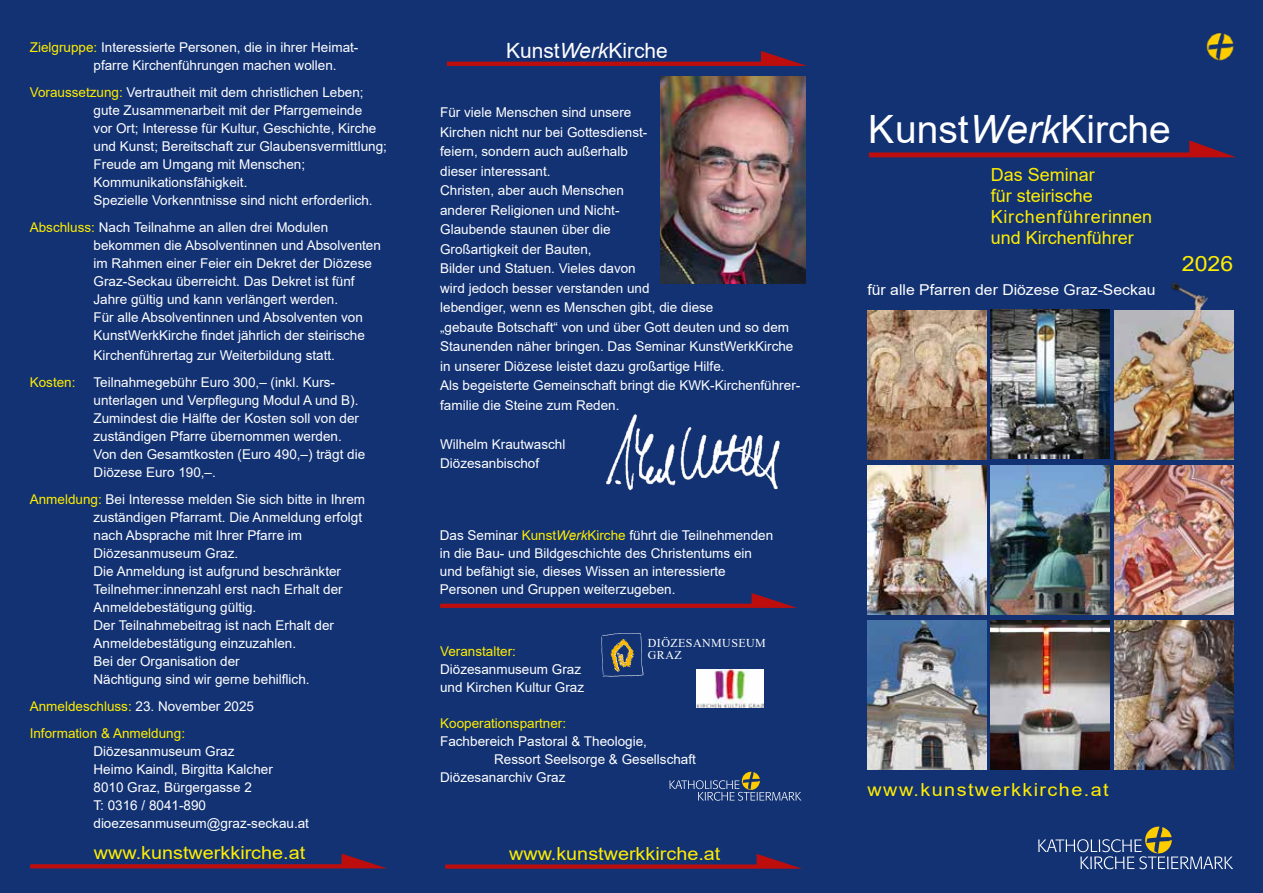
<style>
.page{position:relative;width:1263px;height:893px;background:#123274}
.page>*{position:absolute;margin:0;border:0;box-sizing:border-box;transform-origin:0 0}
.t1{font:39px "Arial";color:#fff}
.t2{font:21px "Arial";color:#fff}
.t3{font:21px "Arial";color:#ffed00;scale:1.1 1}
.t4{font:18px/21px "Arial";color:#ffed00}
.t5{font:18px "Arial";color:#ffed00;scale:1.1 1}
.t6{font:18px "Arial";letter-spacing:.07em;color:#ffed00;scale:1.1 1}
.t7{font:15px "Arial";color:#fff;scale:1.05 1}
.t8{font:13.5px/18px "Arial";color:#fff}
.t9{font:13.5px/27px "Arial";color:#ffed00}
.t10{font:12px/12px "Times New Roman";letter-spacing:.035em;color:#fff}
.s1{color:#ffed00}
.s2{color:#fff}
.s3{font-style:italic}
.s4{font-style:italic;color:#ffed00}
</style>
<div class="page">
<svg style="left:447px;top:51px;width:360px;height:15px;background:#472653"></svg>
<img style="left:867px;top:310px;width:119px;height:149px">
<img style="left:991px;top:621px;width:119px;height:149px">
<img style="left:867px;top:621px;width:119px;height:149px">
<img style="left:1114px;top:466px;width:119px;height:148px">
<img style="left:1114px;top:621px;width:119px;height:149px">
<img style="left:867px;top:466px;width:119px;height:148px">
<img style="left:991px;top:310px;width:119px;height:148px">
<img style="left:697px;top:670px;width:67px;height:38px">
<svg style="left:30px;top:854px;width:357px;height:14px;background:#452755"></svg>
<svg style="left:869px;top:140px;width:367px;height:17px;background:#442755"></svg>
<img style="left:601px;top:633px;width:43px;height:43px">
<img style="left:610px;top:638px;width:14px;height:26px">
<img style="left:661px;top:76px;width:144px;height:207px">
<img style="left:991px;top:465px;width:119px;height:150px">
<img style="left:1201px;top:28px;width:34px;height:40px">
<svg style="left:669px;top:772px;width:132px;height:29px;background:#334c7c"></svg>
<svg style="left:1038px;top:827px;width:195px;height:42px;background:#344d7c"></svg>
<svg style="left:445px;top:854px;width:357px;height:15px;background:#462654"></svg>
<img style="left:1114px;top:280px;width:119px;height:179px">
<svg style="left:440px;top:593px;width:357px;height:15px;background:#462654"></svg>
<img style="left:588px;top:402px;width:217px;height:107px">
<p class="t8" style="left:94px;top:39px;width:266px;text-indent:-64px"><span class="s1">Zielgruppe:</span> Interessierte Personen, die in ihrer Heimat&shy;pfarre Kirchenführungen machen wollen.</p>
<p class="t8" style="left:94px;top:84px;width:295px;text-indent:-64px"><span class="s1">Voraussetzung:</span> Vertrautheit mit dem christlichen Leben; gute Zusammenarbeit mit der Pfarrgemeinde<br>vor Ort; Interesse für Kultur, Geschichte, Kirche und Kunst; Bereitschaft zur Glaubensvermittlung; Freude am Umgang mit Menschen; Kommunikationsfähigkeit.<br>Spezielle Vorkenntnisse sind nicht erforderlich.</p>
<p class="t8" style="left:94px;top:218px;width:289px;text-indent:-64px"><span class="s1">Abschluss:</span> Nach Teilnahme an allen drei Modulen bekommen die Absolventinnen und Absolventen im Rahmen einer Feier ein Dekret der Diözese Graz-Seckau überreicht. Das Dekret ist fünf Jahre gültig und kann verlängert werden.<br>Für alle Absolventinnen und Absolventen von KunstWerkKirche findet jährlich der steirische</p>
<p class="t8" style="left:94px;top:346px;width:243px">Kirchenführertag zur Weiterbildung statt.</p>
<p class="t9" style="left:30px;top:368px;width:47px">Kosten:</p>
<p class="t8" style="left:93px;top:373px;width:273px">Teilnahmegebühr Euro 300,– (inkl. Kurs&shy;unterlagen und Verpflegung Modul A und B).<br>Zumindest die Hälfte der Kosten soll von der zuständigen Pfarre übernommen werden.<br>Von den Gesamtkosten (Euro 490,–) trägt die Diözese Euro 190,–.</p>
<p class="t8" style="left:93px;top:490px;width:273px;text-indent:-64px"><span class="s1">Anmeldung:</span> Bei Interesse melden Sie sich bitte in Ihrem zuständigen Pfarramt. Die Anmeldung erfolgt nach Absprache mit Ihrer Pfarre im Diözesanmuseum Graz.<br>Die Anmeldung ist aufgrund beschränkter Teilnehmer:innenzahl erst nach Erhalt der Anmeldebestätigung gültig.<br>Der Teilnahmebeitrag ist nach Erhalt der Anmeldebestätigung einzuzahlen.<br>Bei der Organisation der<br>Nächtigung sind wir gerne behilflich.</p>
<p class="t9" style="left:30px;top:692px;width:226px">Anmeldeschluss: <span class="s2">23. November 2025<br></span>Information &amp; Anmeldung:</p>
<p class="t8" style="left:93px;top:742px;width:217px">Diözesanmuseum Graz<br>Heimo Kaindl, Birgitta Kalcher<br>8010 Graz, Bürgergasse 2<br>T: 0316 / 8041-890 dioezesanmuseum@graz-seckau.at</p>
<h3 class="t5" style="left:94px;top:841px;width:194px">www.kunstwerkkirche.at</h3>
<h2 class="t2" style="left:506px;top:36px;width:163px">Kunst<span class="s3">Werk</span>Kirche</h2>
<p class="t8" style="left:440px;top:102px;width:362px;line-height:19.5px">Für viele Menschen sind unsere<br>Kirchen nicht nur bei Gottesdienst-<br>feiern, sondern auch außerhalb<br>dieser interessant.<br>Christen, aber auch Menschen<br>anderer Religionen und Nicht-<br>Glaubende staunen über die<br>Großartigkeit der Bauten,<br>Bilder und Statuen. Vieles davon<br>wird jedoch besser verstanden und<br>lebendiger, wenn es Menschen gibt, die diese<br>„gebaute Botschaft“ von und über Gott deuten und so dem Staunenden näher bringen. Das Seminar KunstWerkKirche in unserer Diözese leistet dazu großartige Hilfe.<br>Als begeisterte Gemeinschaft bringt die KWK-Kirchenführer&shy;familie die Steine zum Reden.</p>
<p class="t8" style="left:440px;top:434px;width:127px;line-height:19.5px">Wilhelm Krautwaschl<br>Diözesanbischof</p>
<p class="t8" style="left:440px;top:526px;width:335px">Das Seminar <span class="s1">Kunst</span><span class="s4">Werk</span><span class="s1">Kirche</span> führt die Teilnehmenden in die Bau- und Bildgeschichte des Christentums ein und befähigt sie, dieses Wissen an interessierte Personen und Gruppen weiterzugeben.</p>
<p class="t10" style="left:648px;top:637px;width:120px">DIÖZESANMUSEUM<br>GRAZ</p>
<p class="t9" style="left:440px;top:638px;width:77px">Veranstalter:</p>
<p class="t8" style="left:440px;top:660px;width:146px">Diözesanmuseum Graz und Kirchen Kultur Graz</p>
<p class="t9" style="left:440px;top:710px;width:128px">Kooperationspartner:</p>
<p class="t8" style="left:440px;top:732px;width:208px">Fachbereich Pastoral &amp; Theologie,</p>
<p class="t8" style="left:494px;top:750px;width:203px">Ressort Seelsorge &amp; Gesellschaft</p>
<p class="t8" style="left:440px;top:768px;width:127px">Diözesanarchiv Graz</p>
<h3 class="t5" style="left:509px;top:841px;width:194px">www.kunstwerkkirche.at</h3>
<h1 class="t1" style="left:868px;top:103px;width:304px">Kunst<span class="s3">Werk</span>Kirche</h1>
<h3 class="t4" style="left:991px;top:164px;width:163px">Das Seminar<br>für steirische<br>Kirchenführerinnen und Kirchenführer</h3>
<p class="t7" style="left:867px;top:279px;width:276px">für alle Pfarren der Diözese Graz-Seckau</p>
<h2 class="t3" style="left:1182px;top:249px;width:48px">2026</h2>
<h3 class="t6" style="left:867px;top:777px;width:221px">www.kunstwerkkirche.at</h3>
</div>
